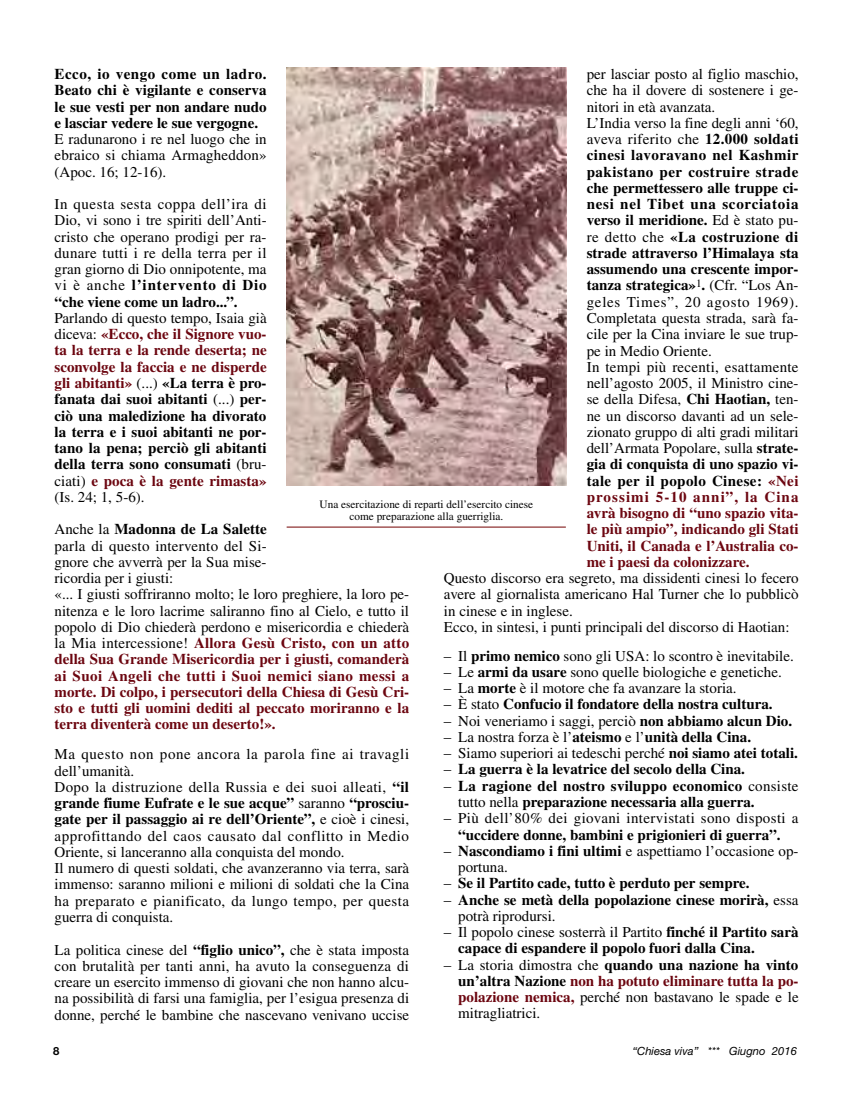
<style>
.page{position:relative;width:851px;height:1117px;background:#fff}
.page>*{position:absolute;margin:0;border:0;box-sizing:border-box;transform-origin:0 0}
.t1{font:15px/16.2px "Times LT Std";color:#000;text-align:justify}
.t2{font:700 15px/16.2px "Times LT Std";color:#000}
.t3{font:15px/16.2px "Times LT Std";letter-spacing:.02em;color:#000}
.t4{font:15px "Times LT Std";letter-spacing:.025em;color:#000}
.t5{font:11.25px/11.2px "Times LT Std";color:#000;text-align:center}
.t6{font:italic 11.25px "Helvetica Neue";color:#000}
.t7{font:700 11.25px "Helvetica Neue";color:#000}
.s1{font-weight:700}
.s2{font-weight:400}
.s3{color:#6c0610}
.s4{font-weight:700;color:#6c0610}
</style>
<div class="page">
<img style="left:286px;top:68px;width:280px;height:417px">
<hr style="left:286px;top:526px;width:279px;height:1px;background:#730000">
<p class="t2" style="left:55px;top:67px;width:213px;text-align:justify">Ecco, io vengo come un ladro.<br>Beato chi è vigilante e conserva le sue vesti per non andare nudo e lasciar vedere le sue vergogne.</p>
<p class="t1" style="left:55px;top:132px;width:213px">E radunarono i re nel luogo che in ebraico si chiama Armagheddon» (Apoc. 16; 12-16).</p>
<p class="t1" style="left:55px;top:197px;width:214px">In questa sesta coppa dell’ira di Dio, vi sono i tre spiriti dell’Anti&shy;cristo che operano prodigi per ra&shy;dunare tutti i re della terra per il gran giorno di Dio onnipotente, ma vi è anche <span class="s1">l’intervento di Dio “che viene come un ladro...”.</span></p>
<p class="t2" style="left:55px;top:311px;width:214px;text-align:justify"><span class="s2">Parlando di questo tempo, Isaia già diceva:</span> <span class="s3">«Ecco, che il Signore vuo&shy;ta la terra e la rende deserta; ne sconvolge la faccia e ne disperde gli abitanti»</span> <span class="s2">(...)</span> «La terra è pro&shy;fanata dai suoi abitanti <span class="s2">(...)</span> per&shy;ciò una maledizione ha divorato la terra e i suoi abitanti ne por&shy;tano la pena; perciò gli abitanti della terra sono consumati <span class="s2">(bru&shy;ciati)</span> <span class="s3">e poca è la gente rimasta» </span><span class="s2">(Is. 24; 1, 5-6).</span></p>
<p class="t1" style="left:55px;top:522px;width:356px;text-align:left">Anche la <span class="s1">Madonna de La Salette<br></span>parla di questo intervento del Si-<br>gnore che avverrà per la Sua mise-<br>ricordia per i giusti:<br>«... I giusti soffriranno molto; le loro preghiere, la loro pe&shy;nitenza e le loro lacrime saliranno fino al Cielo, e tutto il popolo di Dio chiederà perdono e misericordia e chiederà la Mia intercessione! <span class="s4">Allora Gesù Cristo, con un atto della Sua Grande Misericordia per i giusti, comanderà ai Suoi Angeli che tutti i Suoi nemici siano messi a morte. Di colpo, i persecutori della Chiesa di Gesù Cri&shy;sto e tutti gli uomini dediti al peccato moriranno e la terra diventerà come un deserto!».</span></p>
<p class="t3" style="left:54px;top:747px;width:356px">Ma questo non pone ancora la parola fine ai travagli dell’umanità.<br>Dopo la distruzione della Russia e dei suoi alleati, <span class="s1">“il grande fiume Eufrate e le sue acque”</span> saranno <span class="s1">“prosciu&shy;gate per il passaggio ai re dell’Oriente”,</span> e cioè i cinesi, approfittando del caos causato dal conflitto in Medio Oriente, si lanceranno alla conquista del mondo.<br>Il numero di questi soldati, che avanzeranno via terra, sarà immenso: saranno milioni e milioni di soldati che la Cina ha preparato e pianificato, da lungo tempo, per questa guerra di conquista.</p>
<p class="t1" style="left:54px;top:942px;width:356px">La politica cinese del <span class="s1">“figlio unico”,</span> che è stata imposta con brutalità per tanti anni, ha avuto la conseguenza di creare un esercito immenso di giovani che non hanno alcu&shy;na possibilità di farsi una famiglia, per l’esigua presenza di donne, perché le bambine che nascevano venivano uccise</p>
<p class="t1" style="left:586px;top:67px;width:213px;text-align:left">per lasciar posto al figlio maschio, che ha il dovere di sostenere i ge&shy;nitori in età avanzata.<br>L’India verso la fine degli anni ‘60, aveva riferito che <span class="s1">12.000 soldati cinesi lavoravano nel Kashmir pakistano per costruire strade che permettessero alle truppe ci&shy;nesi nel Tibet una scorciatoia verso il meridione.</span> Ed è stato pu&shy;re detto che <span class="s1">«La costruzione di strade attraverso l’Himalaya sta assumendo una crescente impor&shy;tanza strategica»</span><sup>1</sup><span class="s1">.</span> (Cfr. “Los An&shy;geles Times”, 20 agosto 1969).<br>Completata questa strada, sarà fa&shy;cile per la Cina inviare le sue trup&shy;pe in Medio Oriente.<br>In tempi più recenti, esattamente nell’agosto 2005, il Ministro cine&shy;se della Difesa, <span class="s1">Chi Haotian,</span> ten&shy;ne un discorso davanti ad un sele&shy;zionato gruppo di alti gradi militari dell’Armata Popolare, sulla <span class="s1">strate&shy;gia di conquista di uno spazio vi&shy;tale per il popolo Cinese:</span> <span class="s4">«Nei prossimi 5-10 anni”, la Cina avrà bisogno di “uno spazio vita&shy;le più ampio”, indicando gli Stati<br>Uniti, il Canada e l’Australia co&shy;me i paesi da colonizzare.</span></p>
<p class="t1" style="left:444px;top:571px;width:356px;text-align:left">Questo discorso era segreto, ma dissidenti cinesi lo fecero avere al giornalista americano Hal Turner che lo pubblicò in cinese e in inglese.<br>Ecco, in sintesi, i punti principali del discorso di Haotian:</p>
<p class="t1" style="left:444px;top:649px;width:351px">– Il <span class="s1">primo nemico</span> sono gli USA: lo scontro è inevitabile.</p>
<p class="t1" style="left:444px;top:665px;width:339px">– Le <span class="s1">armi da usare</span> sono quelle biologiche e genetiche.</p>
<p class="t1" style="left:444px;top:681px;width:294px">– La <span class="s1">morte</span> è il motore che fa avanzare la storia.</p>
<p class="t2" style="left:444px;top:697px;width:330px"><span class="s2">– È stato</span> Confucio il fondatore della nostra cultura.</p>
<p class="t1" style="left:444px;top:714px;width:349px">– Noi veneriamo i saggi, perciò <span class="s1">non abbiamo alcun Dio.</span></p>
<p class="t2" style="left:444px;top:730px;width:309px"><span class="s2">– La nostra forza è l’</span>ateismo <span class="s2">e l’</span>unità della Cina.</p>
<p class="t1" style="left:444px;top:746px;width:355px">– Siamo superiori ai tedeschi perché <span class="s1">noi siamo atei totali.</span></p>
<p class="t2" style="left:444px;top:762px;width:302px"><span class="s2">–</span> La guerra è la levatrice del secolo della Cina.</p>
<p class="t2" style="left:458px;top:778px;width:342px;text-indent:-14px"><span class="s2">–</span> La ragione del nostro sviluppo economico <span class="s2">consiste tutto nella</span> preparazione necessaria alla guerra.</p>
<p class="t4" style="left:444px;top:812px;width:356px">– Più dell’80% dei giovani intervistati sono disposti a</p>
<p class="t2" style="left:458px;top:827px;width:324px">“uccidere donne, bambini e prigionieri di guerra”.</p>
<p class="t1" style="left:458px;top:843px;width:342px;text-indent:-14px">– <span class="s1">Nascondiamo i fini ultimi</span> e aspettiamo l’occasione op&shy;portuna.</p>
<p class="t2" style="left:444px;top:876px;width:307px"><span class="s2">–</span> Se il Partito cade, tutto è perduto per sempre.</p>
<p class="t2" style="left:458px;top:892px;width:342px;text-indent:-14px"><span class="s2">–</span> Anche se metà della popolazione cinese morirà, <span class="s2">essa potrà riprodursi.</span></p>
<p class="t2" style="left:458px;top:925px;width:342px;text-indent:-14px"><span class="s2">– Il popolo cinese sosterrà il Partito</span> finché il Partito sarà capace di espandere il popolo fuori dalla Cina.</p>
<p class="t1" style="left:458px;top:957px;width:342px;text-indent:-14px">– La storia dimostra che <span class="s1">quando una nazione ha vinto un’altra Nazione</span> <span class="s4">non ha potuto eliminare tutta la po&shy;polazione nemica,</span> perché non bastavano le spade e le mitragliatrici.</p>
<p class="t5" style="left:319px;top:500px;width:215px">Una esercitazione di reparti dell’esercito cinese come preparazione alla guerriglia.</p>
<p class="t7" style="left:53px;top:1046px;width:8px">8</p>
<p class="t6" style="left:632px;top:1046px;width:166px">“Chiesa viva” *** Giugno 2016</p>
</div>
